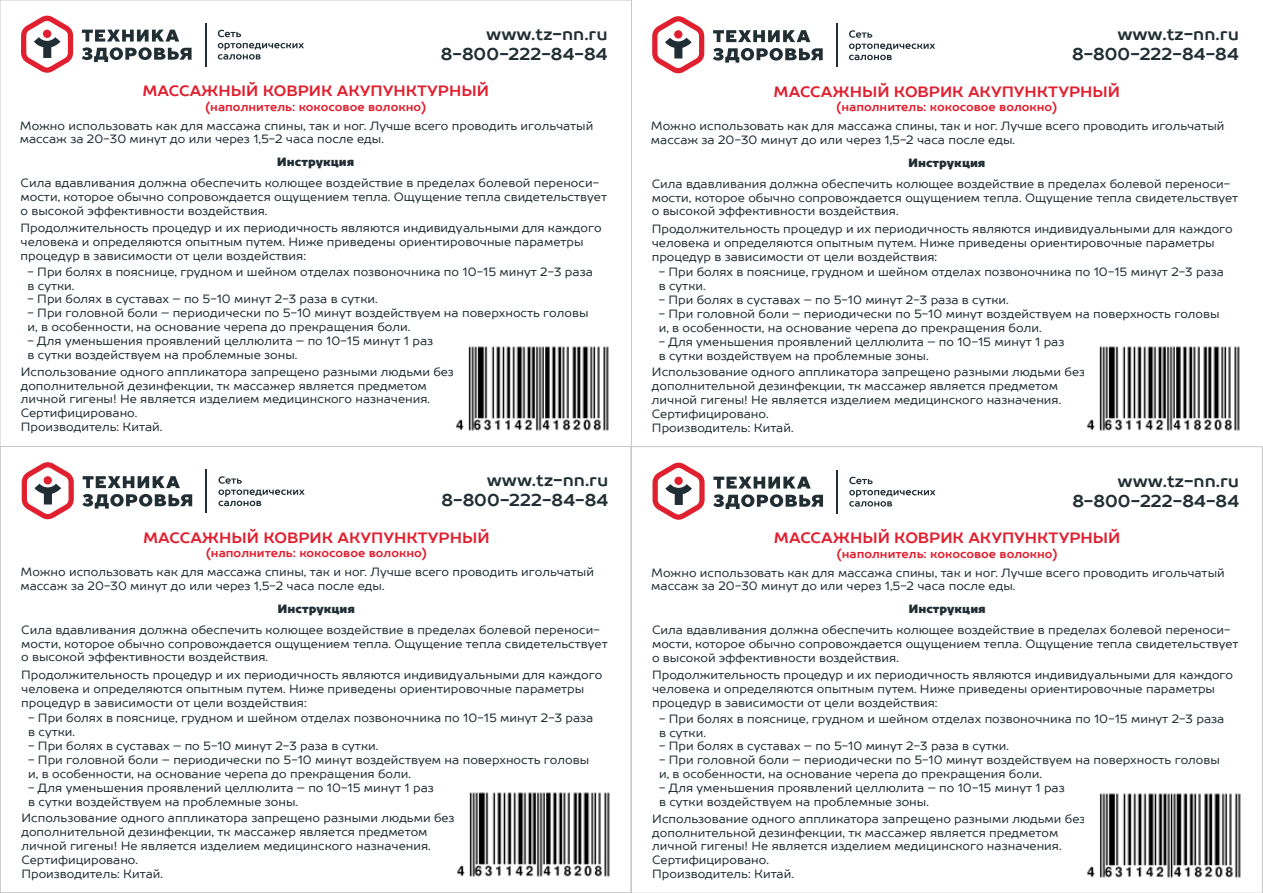
<style>
.page{position:relative;width:1263px;height:893px;background:#fff}
.page>*{position:absolute;margin:0;border:0;box-sizing:border-box;transform-origin:0 0}
.t1{font:700 17.1px/19.8px "TT Prosto Sans";color:#212e33;text-align:right}
.t2{font:700 15px "TT Prosto Sans";color:#e01f2f}
.t3{font:12px/14px "TT Prosto Sans";color:#212e33}
.t4{font:700 12px "TT Prosto Sans";color:#e01f2f}
.t5{font:900 12px "TT Prosto Sans";color:#212e33}
</style>
<div class="page">
<svg style="left:21px;top:16px;width:52px;height:57px"></svg>
<svg style="left:218px;top:30px;width:23px;height:7px"></svg>
<svg style="left:218px;top:43px;width:86px;height:17px"></svg>
<hr style="left:205px;top:23px;width:1px;height:43px;background:#212e33">
<svg style="left:82px;top:30px;width:110px;height:32px"></svg>
<img style="left:456px;top:346px;width:153px;height:85px">
<svg style="left:652px;top:16px;width:52px;height:57px"></svg>
<svg style="left:849px;top:30px;width:86px;height:30px"></svg>
<hr style="left:836px;top:24px;width:1px;height:43px;background:#212e33">
<svg style="left:713px;top:30px;width:97px;height:12px"></svg>
<svg style="left:713px;top:48px;width:110px;height:15px"></svg>
<img style="left:1087px;top:346px;width:153px;height:85px">
<svg style="left:22px;top:462px;width:52px;height:57px"></svg>
<svg style="left:218px;top:476px;width:87px;height:30px"></svg>
<hr style="left:206px;top:470px;width:1px;height:43px;background:#212e33">
<svg style="left:83px;top:476px;width:97px;height:12px"></svg>
<svg style="left:82px;top:494px;width:110px;height:15px"></svg>
<img style="left:457px;top:792px;width:153px;height:85px">
<svg style="left:652px;top:463px;width:53px;height:57px"></svg>
<svg style="left:849px;top:477px;width:24px;height:7px"></svg>
<svg style="left:849px;top:490px;width:86px;height:17px"></svg>
<hr style="left:836px;top:470px;width:2px;height:43px;background:#212e33">
<svg style="left:713px;top:477px;width:110px;height:32px"></svg>
<img style="left:1087px;top:793px;width:154px;height:85px">
<h1 class="t1" style="left:441px;top:23px;width:168px">www.tz-nn.ru<br>8-800-222-84-84</h1>
<h1 class="t1" style="left:1072px;top:24px;width:168px">www.tz-nn.ru<br>8-800-222-84-84</h1>
<p class="t2" style="left:142px;top:82px;width:348px">МАССАЖНЫЙ КОВРИК АКУПУНКТУРНЫЙ</p>
<p class="t4" style="left:205px;top:99px;width:223px">(наполнитель: кокосовое волокно)</p>
<p class="t2" style="left:774px;top:83px;width:348px">МАССАЖНЫЙ КОВРИК АКУПУНКТУРНЫЙ</p>
<p class="t4" style="left:836px;top:100px;width:223px">(наполнитель: кокосовое волокно)</p>
<p class="t3" style="left:20px;top:118px;width:575px">Можно использовать как для массажа спины, так и ног. Лучше всего проводить игольчатый массаж за 20-30 минут до или через 1,5-2 часа после еды.</p>
<p class="t3" style="left:651px;top:119px;width:575px">Можно использовать как для массажа спины, так и ног. Лучше всего проводить игольчатый массаж за 20-30 минут до или через 1,5-2 часа после еды.</p>
<p class="t5" style="left:277px;top:155px;width:79px">Инструкция</p>
<p class="t5" style="left:908px;top:155px;width:79px">Инструкция</p>
<p class="t3" style="left:21px;top:176px;width:588px">Сила вдавливания должна обеспечить колющее воздействие в пределах болевой переноси&shy;мости, которое обычно сопровождается ощущением тепла. Ощущение тепла свидетельствует о высокой эффективности воздействия.</p>
<p class="t3" style="left:652px;top:176px;width:588px">Сила вдавливания должна обеспечить колющее воздействие в пределах болевой переноси&shy;мости, которое обычно сопровождается ощущением тепла. Ощущение тепла свидетельствует о высокой эффективности воздействия.</p>
<p class="t3" style="left:21px;top:221px;width:583px">Продолжительность процедур и их периодичность являются индивидуальными для каждого человека и определяются опытным путем. Ниже приведены ориентировочные параметры процедур в зависимости от цели воздействия:</p>
<p class="t3" style="left:652px;top:221px;width:583px">Продолжительность процедур и их периодичность являются индивидуальными для каждого человека и определяются опытным путем. Ниже приведены ориентировочные параметры процедур в зависимости от цели воздействия:</p>
<p class="t3" style="left:28px;top:264px;width:567px">- При болях в пояснице, грудном и шейном отделах позвоночника по 10-15 минут 2-3 раза в сутки.</p>
<p class="t3" style="left:28px;top:292px;width:352px">- При болях в суставах – по 5-10 минут 2-3 раза в сутки.</p>
<p class="t3" style="left:28px;top:306px;width:562px">- При головной боли – периодически по 5-10 минут воздействуем на поверхность головы и, в особенности, на основание черепа до прекращения боли.</p>
<p class="t3" style="left:28px;top:334px;width:407px">- Для уменьшения проявлений целлюлита – по 10-15 минут 1 раз в сутки воздействуем на проблемные зоны.</p>
<p class="t3" style="left:659px;top:265px;width:567px">- При болях в пояснице, грудном и шейном отделах позвоночника по 10-15 минут 2-3 раза в сутки.</p>
<p class="t3" style="left:659px;top:293px;width:352px">- При болях в суставах – по 5-10 минут 2-3 раза в сутки.</p>
<p class="t3" style="left:659px;top:307px;width:562px">- При головной боли – периодически по 5-10 минут воздействуем на поверхность головы и, в особенности, на основание черепа до прекращения боли.</p>
<p class="t3" style="left:659px;top:334px;width:407px">- Для уменьшения проявлений целлюлита – по 10-15 минут 1 раз в сутки воздействуем на проблемные зоны.</p>
<p class="t3" style="left:21px;top:364px;width:435px">Использование одного аппликатора запрещено разными людьми без дополнительной дезинфекции, тк массажер является предметом личной гигены! Не является изделием медицинского назначения.<br>Сертифицировано.<br>Производитель: Китай.</p>
<p class="t3" style="left:652px;top:365px;width:435px">Использование одного аппликатора запрещено разными людьми без дополнительной дезинфекции, тк массажер является предметом личной гигены! Не является изделием медицинского назначения.<br>Сертифицировано.<br>Производитель: Китай.</p>
<h1 class="t1" style="left:441px;top:470px;width:168px">www.tz-nn.ru<br>8-800-222-84-84</h1>
<h1 class="t1" style="left:1072px;top:470px;width:168px">www.tz-nn.ru<br>8-800-222-84-84</h1>
<p class="t2" style="left:143px;top:529px;width:348px">МАССАЖНЫЙ КОВРИК АКУПУНКТУРНЫЙ</p>
<p class="t4" style="left:206px;top:546px;width:223px">(наполнитель: кокосовое волокно)</p>
<p class="t2" style="left:774px;top:529px;width:348px">МАССАЖНЫЙ КОВРИК АКУПУНКТУРНЫЙ</p>
<p class="t4" style="left:836px;top:546px;width:223px">(наполнитель: кокосовое волокно)</p>
<p class="t3" style="left:20px;top:565px;width:575px">Можно использовать как для массажа спины, так и ног. Лучше всего проводить игольчатый массаж за 20-30 минут до или через 1,5-2 часа после еды.</p>
<p class="t3" style="left:651px;top:565px;width:575px">Можно использовать как для массажа спины, так и ног. Лучше всего проводить игольчатый массаж за 20-30 минут до или через 1,5-2 часа после еды.</p>
<p class="t5" style="left:278px;top:601px;width:79px">Инструкция</p>
<p class="t5" style="left:908px;top:602px;width:79px">Инструкция</p>
<p class="t3" style="left:21px;top:622px;width:588px">Сила вдавливания должна обеспечить колющее воздействие в пределах болевой переноси&shy;мости, которое обычно сопровождается ощущением тепла. Ощущение тепла свидетельствует о высокой эффективности воздействия.</p>
<p class="t3" style="left:652px;top:623px;width:588px">Сила вдавливания должна обеспечить колющее воздействие в пределах болевой переноси&shy;мости, которое обычно сопровождается ощущением тепла. Ощущение тепла свидетельствует о высокой эффективности воздействия.</p>
<p class="t3" style="left:21px;top:667px;width:583px">Продолжительность процедур и их периодичность являются индивидуальными для каждого человека и определяются опытным путем. Ниже приведены ориентировочные параметры процедур в зависимости от цели воздействия:</p>
<p class="t3" style="left:652px;top:668px;width:583px">Продолжительность процедур и их периодичность являются индивидуальными для каждого человека и определяются опытным путем. Ниже приведены ориентировочные параметры процедур в зависимости от цели воздействия:</p>
<p class="t3" style="left:28px;top:711px;width:567px">- При болях в пояснице, грудном и шейном отделах позвоночника по 10-15 минут 2-3 раза в сутки.</p>
<p class="t3" style="left:28px;top:739px;width:352px">- При болях в суставах – по 5-10 минут 2-3 раза в сутки.</p>
<p class="t3" style="left:28px;top:752px;width:562px">- При головной боли – периодически по 5-10 минут воздействуем на поверхность головы и, в особенности, на основание черепа до прекращения боли.</p>
<p class="t3" style="left:28px;top:780px;width:407px">- Для уменьшения проявлений целлюлита – по 10-15 минут 1 раз в сутки воздействуем на проблемные зоны.</p>
<p class="t3" style="left:659px;top:711px;width:567px">- При болях в пояснице, грудном и шейном отделах позвоночника по 10-15 минут 2-3 раза в сутки.</p>
<p class="t3" style="left:659px;top:739px;width:352px">- При болях в суставах – по 5-10 минут 2-3 раза в сутки.</p>
<p class="t3" style="left:659px;top:753px;width:562px">- При головной боли – периодически по 5-10 минут воздействуем на поверхность головы и, в особенности, на основание черепа до прекращения боли.</p>
<p class="t3" style="left:659px;top:781px;width:407px">- Для уменьшения проявлений целлюлита – по 10-15 минут 1 раз в сутки воздействуем на проблемные зоны.</p>
<p class="t3" style="left:21px;top:811px;width:435px">Использование одного аппликатора запрещено разными людьми без дополнительной дезинфекции, тк массажер является предметом личной гигены! Не является изделием медицинского назначения.<br>Сертифицировано.<br>Производитель: Китай.</p>
<p class="t3" style="left:652px;top:811px;width:435px">Использование одного аппликатора запрещено разными людьми без дополнительной дезинфекции, тк массажер является предметом личной гигены! Не является изделием медицинского назначения.<br>Сертифицировано.<br>Производитель: Китай.</p>
</div>
